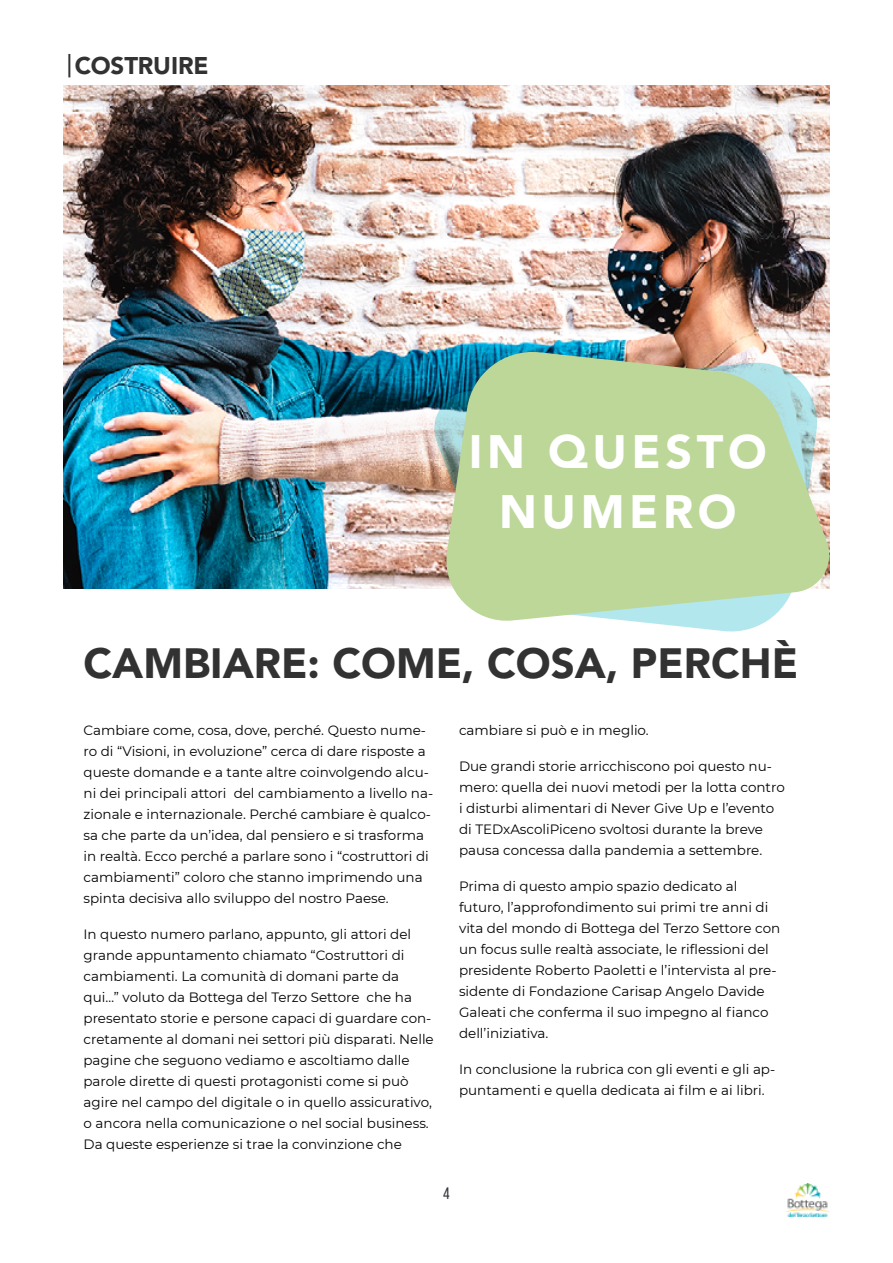
<style>
.page{position:relative;width:893px;height:1263px;background:#fff}
.page>*{position:absolute;margin:0;border:0;box-sizing:border-box;transform-origin:0 0}
.t1{font:900 46.5px/60px "Avenir LT Std";letter-spacing:.1em;color:#fff;text-align:center}
.t2{font:900 42px "Avenir LT Std";color:#333232}
.t3{font:900 24px "Avenir LT Std";letter-spacing:-.005em;color:#333232}
.t4{font:16.5px "Bebas Neue";color:#36393f}
.t5{font:13.5px/21px "Montserrat";color:#000}
.s1{font-family:"Bebas Neue";font-weight:400;font-size:30px}
</style>
<div class="page">
<img style="left:64px;top:85px;width:765px;height:504px">
<svg style="left:428px;top:361px;width:333px;height:271px"></svg>
<svg style="left:442px;top:348px;width:388px;height:276px;background:#b9d3a3"></svg>
<img style="left:785px;top:1184px;width:44px;height:33px">
<h3 class="t3" style="left:64px;top:51px;width:146px"><span class="s1">|</span>COSTRUIRE</h3>
<h1 class="t1" style="left:469px;top:422px;width:300px">IN QUESTO<br>NUMERO</h1>
<h2 class="t2" style="left:84px;top:638px;width:716px">CAMBIARE: COME, COSA, PERCHÈ</h2>
<p class="t5" style="left:84px;top:719px;width:351px">Cambiare come, cosa, dove, perché. Questo nume&shy;ro di “Visioni, in evoluzione” cerca di dare risposte a queste domande e a tante altre coinvolgendo alcu&shy;ni dei principali attori del cambiamento a livello na&shy;zionale e internazionale. Perché cambiare è qualco&shy;sa che parte da un’idea, dal pensiero e si trasforma in realtà. Ecco perché a parlare sono i “costruttori di cambiamenti” coloro che stanno imprimendo una spinta decisiva allo sviluppo del nostro Paese.</p>
<p class="t5" style="left:84px;top:923px;width:352px">In questo numero parlano, appunto, gli attori del grande appuntamento chiamato “Costruttori di cambiamenti. La comunità di domani parte da qui…” voluto da Bottega del Terzo Settore che ha presentato storie e persone capaci di guardare con&shy;cretamente al domani nei settori più disparati. Nelle pagine che seguono vediamo e ascoltiamo dalle parole dirette di questi protagonisti come si può agire nel campo del digitale o in quello assicurativo, o ancora nella comunicazione o nel social business.<br>Da queste esperienze si trae la convinzione che</p>
<p class="t5" style="left:459px;top:719px;width:191px">cambiare si può e in meglio.</p>
<p class="t5" style="left:459px;top:755px;width:327px">Due grandi storie arricchiscono poi questo nu&shy;mero: quella dei nuovi metodi per la lotta contro i disturbi alimentari di Never Give Up e l’evento di TEDxAscoliPiceno svoltosi durante la breve pausa concessa dalla pandemia a settembre.</p>
<p class="t5" style="left:459px;top:875px;width:323px">Prima di questo ampio spazio dedicato al futuro, l’approfondimento sui primi tre anni di vita del mondo di Bottega del Terzo Settore con un focus sulle realtà associate, le riflessioni del presidente Roberto Paoletti e l’intervista al pre&shy;sidente di Fondazione Carisap Angelo Davide Galeati che conferma il suo impegno al fianco dell’iniziativa.</p>
<p class="t5" style="left:459px;top:1058px;width:318px">In conclusione la rubrica con gli eventi e gli ap&shy;puntamenti e quella dedicata ai film e ai libri.</p>
<p class="t4" style="left:443px;top:1184px;width:8px">4</p>
</div>
